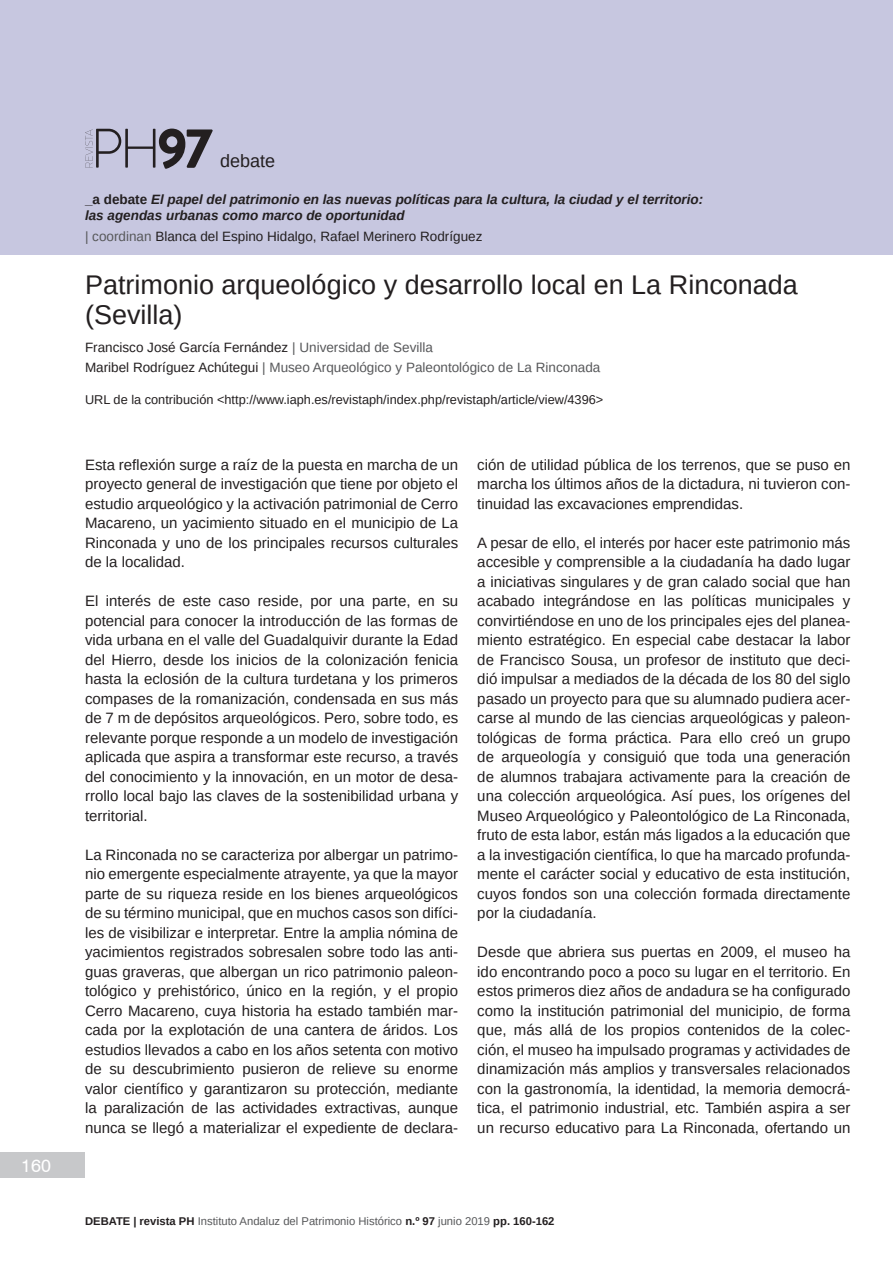
<style>
.page{position:relative;width:893px;height:1263px;background:#fff}
.page>*{position:absolute;margin:0;border:0;box-sizing:border-box;transform-origin:0 0}
.t1{font:900 56.4px "Brandon Grotesque";color:#231f20}
.Titulo{font:27px/30px "Arimo";color:#231f20}
.t2{font:18px "Arimo";color:#231f20}
.t3{font:18px "Swiss 721 BT";color:#fff}
.t4{font:15px/19.5px "Arimo";color:#231f20;text-align:justify}
.t5{font:italic 700 13.5px/16.2px "Arimo";color:#231f20}
.Autor{font:13.5px "Arimo";color:#231f20}
.Autor-2{font:13.5px "Arimo";color:#57585a}
.URL_articulo{font:12.75px "Arimo";color:#231f20}
.t6{font:11.25px "Arimo";color:#57585a}
.s1{font-style:normal}
.s2{color:#57585a}
.s3{color:#231f20}
.s4{font-weight:700;color:#231f20}
</style>
<div class="page">
<div style="left:0;top:0;width:893px;height:255px;background:#c7c7e0"></div>
<div style="left:0;top:1152px;width:85px;height:26px;background:#c7c8ca"></div>
<svg style="left:85px;top:129px;width:70px;height:39px"></svg>
<p class="t3" style="left:21px;top:1154px;width:31px">160</p>
<h1 class="t1" style="left:157px;top:108px;width:57px">97</h1>
<p class="t2" style="left:220px;top:149px;width:57px">debate</p>
<p class="t5" style="left:85px;top:191px;width:620px"><span class="s1">_a debate</span> El papel del patrimonio en las nuevas políticas para la cultura, la ciudad y el territorio: las agendas urbanas como marco de oportunidad</p>
<p class="Autor" style="left:85px;top:228px;width:399px"><span class="s2">| coordinan</span> Blanca del Espino Hidalgo, Rafael Merinero Rodríguez</p>
<p class="Titulo" style="left:85px;top:270px;width:714px">Patrimonio arqueológico y desarrollo local en La Rinconada (Sevilla)</p>
<p class="Autor" style="left:85px;top:339px;width:349px">Francisco José García Fernández <span class="s2">| Universidad de Sevilla</span></p>
<p class="Autor-2" style="left:85px;top:358px;width:517px"><span class="s3">Maribel Rodríguez Achútegui</span> | Museo Arqueológico y Paleontológico de La Rinconada</p>
<p class="URL_articulo" style="left:85px;top:391px;width:520px">URL de la contribución &lt;http://www.iaph.es/revistaph/index.php/revistaph/article/view/4396&gt;</p>
<p class="t4" style="left:85px;top:455px;width:375px">Esta reflexión surge a raíz de la puesta en marcha de un proyecto general de investigación que tiene por objeto el estudio arqueológico y la activación patrimonial de Cerro Macareno, un yacimiento situado en el municipio de La Rinconada y uno de los principales recursos culturales de la localidad.</p>
<p class="t4" style="left:85px;top:591px;width:375px">El interés de este caso reside, por una parte, en su potencial para conocer la introducción de las formas de vida urbana en el valle del Guadalquivir durante la Edad del Hierro, desde los inicios de la colonización fenicia hasta la eclosión de la cultura turdetana y los primeros compases de la romanización, condensada en sus más de 7 m de depósitos arqueológicos. Pero, sobre todo, es relevante porque responde a un modelo de investigación aplicada que aspira a transformar este recurso, a través del conocimiento y la innovación, en un motor de desa&shy;rrollo local bajo las claves de la sostenibilidad urbana y territorial.</p>
<p class="t4" style="left:85px;top:845px;width:375px">La Rinconada no se caracteriza por albergar un patrimo&shy;nio emergente especialmente atrayente, ya que la mayor parte de su riqueza reside en los bienes arqueológicos de su término municipal, que en muchos casos son difíci&shy;les de visibilizar e interpretar. Entre la amplia nómina de yacimientos registrados sobresalen sobre todo las anti&shy;guas graveras, que albergan un rico patrimonio paleon&shy;tológico y prehistórico, único en la región, y el propio Cerro Macareno, cuya historia ha estado también mar&shy;cada por la explotación de una cantera de áridos. Los estudios llevados a cabo en los años setenta con motivo de su descubrimiento pusieron de relieve su enorme valor científico y garantizaron su protección, mediante la paralización de las actividades extractivas, aunque nunca se llegó a materializar el expediente de declara-</p>
<p class="t4" style="left:477px;top:455px;width:375px">ción de utilidad pública de los terrenos, que se puso en marcha los últimos años de la dictadura, ni tuvieron con&shy;tinuidad las excavaciones emprendidas.</p>
<p class="t4" style="left:477px;top:533px;width:375px">A pesar de ello, el interés por hacer este patrimonio más accesible y comprensible a la ciudadanía ha dado lugar a iniciativas singulares y de gran calado social que han acabado integrándose en las políticas municipales y convirtiéndose en uno de los principales ejes del planea&shy;miento estratégico. En especial cabe destacar la labor de Francisco Sousa, un profesor de instituto que deci&shy;dió impulsar a mediados de la década de los 80 del siglo pasado un proyecto para que su alumnado pudiera acer&shy;carse al mundo de las ciencias arqueológicas y paleon&shy;tológicas de forma práctica. Para ello creó un grupo de arqueología y consiguió que toda una generación de alumnos trabajara activamente para la creación de una colección arqueológica. Así pues, los orígenes del Museo Arqueológico y Paleontológico de La Rinconada, fruto de esta labor, están más ligados a la educación que a la investigación científica, lo que ha marcado profunda&shy;mente el carácter social y educativo de esta institución, cuyos fondos son una colección formada directamente por la ciudadanía.</p>
<p class="t4" style="left:477px;top:942px;width:375px">Desde que abriera sus puertas en 2009, el museo ha ido encontrando poco a poco su lugar en el territorio. En estos primeros diez años de andadura se ha configurado como la institución patrimonial del municipio, de forma que, más allá de los propios contenidos de la colec&shy;ción, el museo ha impulsado programas y actividades de dinamización más amplios y transversales relacionados con la gastronomía, la identidad, la memoria democrá&shy;tica, el patrimonio industrial, etc. También aspira a ser un recurso educativo para La Rinconada, ofertando un</p>
<p class="t6" style="left:85px;top:1213px;width:471px"><span class="s4">DEBATE | revista PH</span> Instituto Andaluz del Patrimonio Histórico <span class="s4">n.º 97</span> junio 2019 <span class="s4">pp. 160-162</span></p>
</div>
